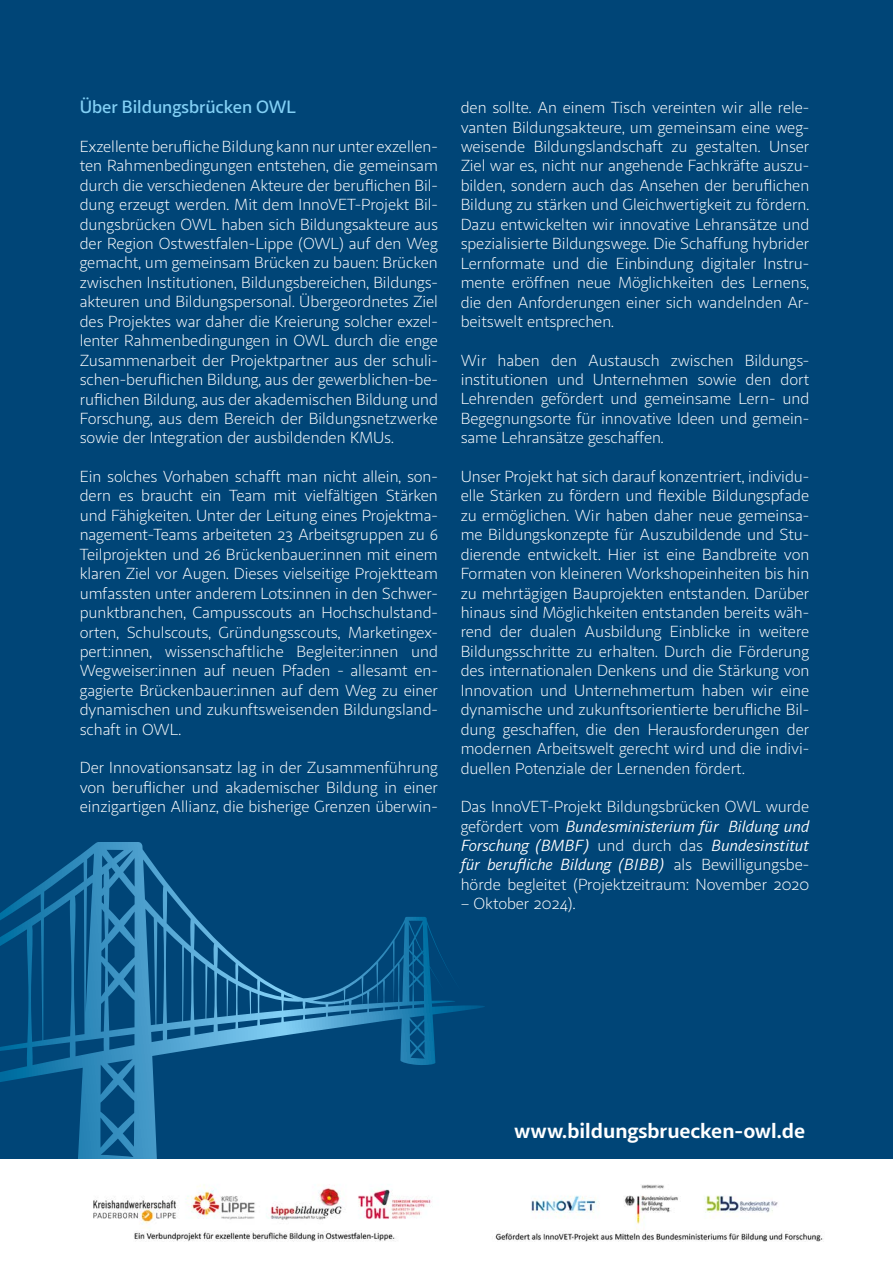
<style>
.page{position:relative;width:893px;height:1263px;background:#fff}
.page>*{position:absolute;margin:0;border:0;box-sizing:border-box;transform-origin:0 0}
.t1{font:700 21px "Sana Sans";letter-spacing:-.005em;color:#fff}
.t2{font:500 18px "Sana Sans";letter-spacing:-.01em;color:#83d0f5}
.t3{font:16.2px/19.5px "Sana Sans";letter-spacing:-.005em;color:#fff;text-align:justify}
.s1{font-style:italic}
</style>
<div class="page">
<div style="left:0;top:0;width:893px;height:1261px;background:#004577"></div>
<svg style="left:0;top:842px;width:485px;height:317px"></svg>
<div style="left:0;top:1159px;width:893px;height:104px;background:#fff"></div>
<img style="left:93px;top:1184px;width:730px;height:58px">
<p class="t2" style="left:80px;top:96px;width:218px">Über Bildungsbrücken OWL</p>
<p class="t3" style="left:80px;top:137px;width:360px">Exzellente berufliche Bildung kann nur unter exzellen&shy;ten Rahmenbedingungen entstehen, die gemeinsam durch die verschiedenen Akteure der beruflichen Bil&shy;dung erzeugt werden. Mit dem InnoVET-Projekt Bil&shy;dungsbrücken OWL haben sich Bildungsakteure aus der Region Ostwestfalen-Lippe (OWL) auf den Weg gemacht, um gemeinsam Brücken zu bauen: Brücken zwischen Institutionen, Bildungsbereichen, Bildungs&shy;akteuren und Bildungspersonal. Übergeordnetes Ziel des Projektes war daher die Kreierung solcher exzel&shy;lenter Rahmenbedingungen in OWL durch die enge Zusammenarbeit der Projektpartner aus der schuli&shy;schen-beruflichen Bildung, aus der gewerblichen-be&shy;ruflichen Bildung, aus der akademischen Bildung und Forschung, aus dem Bereich der Bildungsnetzwerke sowie der Integration der ausbildenden KMUs.</p>
<p class="t3" style="left:80px;top:467px;width:360px">Ein solches Vorhaben schafft man nicht allein, son&shy;dern es braucht ein Team mit vielfältigen Stärken und Fähigkeiten. Unter der Leitung eines Projektma&shy;nagement-Teams arbeiteten 23 Arbeitsgruppen zu 6<br>Teilprojekten und 26 Brückenbauer:innen mit einem klaren Ziel vor Augen. Dieses vielseitige Projektteam umfassten unter anderem Lots:innen in den Schwer&shy;punktbranchen, Campusscouts an Hochschulstand&shy;orten, Schulscouts, Gründungsscouts, Marketingex&shy;pert:innen, wissenschaftliche Begleiter:innen und Wegweiser:innen auf neuen Pfaden - allesamt en&shy;gagierte Brückenbauer:innen auf dem Weg zu einer dynamischen und zukunftsweisenden Bildungsland&shy;schaft in OWL.</p>
<p class="t3" style="left:80px;top:758px;width:360px">Der Innovationsansatz lag in der Zusammenführung von beruflicher und akademischer Bildung in einer einzigartigen Allianz, die bisherige Grenzen überwin-</p>
<p class="t3" style="left:461px;top:98px;width:350px">den sollte. An einem Tisch vereinten wir alle rele&shy;vanten Bildungsakteure, um gemeinsam eine weg&shy;weisende Bildungslandschaft zu gestalten. Unser Ziel war es, nicht nur angehende Fachkräfte auszu&shy;bilden, sondern auch das Ansehen der beruflichen Bildung zu stärken und Gleichwertigkeit zu fördern.<br>Dazu entwickelten wir innovative Lehransätze und spezialisierte Bildungswege. Die Schaffung hybrider Lernformate und die Einbindung digitaler Instru&shy;mente eröffnen neue Möglichkeiten des Lernens, die den Anforderungen einer sich wandelnden Ar&shy;beitswelt entsprechen.</p>
<p class="t3" style="left:461px;top:350px;width:350px">Wir haben den Austausch zwischen Bildungs&shy;institutionen und Unternehmen sowie den dort Lehrenden gefördert und gemeinsame Lern- und Begegnungsorte für innovative Ideen und gemein&shy;same Lehransätze geschaffen.</p>
<p class="t3" style="left:461px;top:467px;width:350px">Unser Projekt hat sich darauf konzentriert, individu&shy;elle Stärken zu fördern und flexible Bildungspfade zu ermöglichen. Wir haben daher neue gemeinsa&shy;me Bildungskonzepte für Auszubildende und Stu&shy;dierende entwickelt. Hier ist eine Bandbreite von Formaten von kleineren Workshopeinheiten bis hin zu mehrtägigen Bauprojekten entstanden. Darüber hinaus sind Möglichkeiten entstanden bereits wäh&shy;rend der dualen Ausbildung Einblicke in weitere Bildungsschritte zu erhalten. Durch die Förderung des internationalen Denkens und die Stärkung von Innovation und Unternehmertum haben wir eine dynamische und zukunftsorientierte berufliche Bil&shy;dung geschaffen, die den Herausforderungen der modernen Arbeitswelt gerecht wird und die indivi&shy;duellen Potenziale der Lernenden fördert.</p>
<p class="t3" style="left:461px;top:797px;width:350px">Das InnoVET-Projekt Bildungsbrücken OWL wurde gefördert vom <span class="s1">Bundesministerium für Bildung und Forschung (BMBF)</span> und durch das <span class="s1">Bundesinstitut für berufliche Bildung (BIBB)</span> als Bewilligungsbe&shy;hörde begleitet (Projektzeitraum: November 2020</p>
<p class="t3" style="left:461px;top:894px;width:117px">– Oktober 2024).</p>
<p class="t1" style="left:514px;top:1117px;width:293px">www.bildungsbruecken-owl.de</p>
</div>
